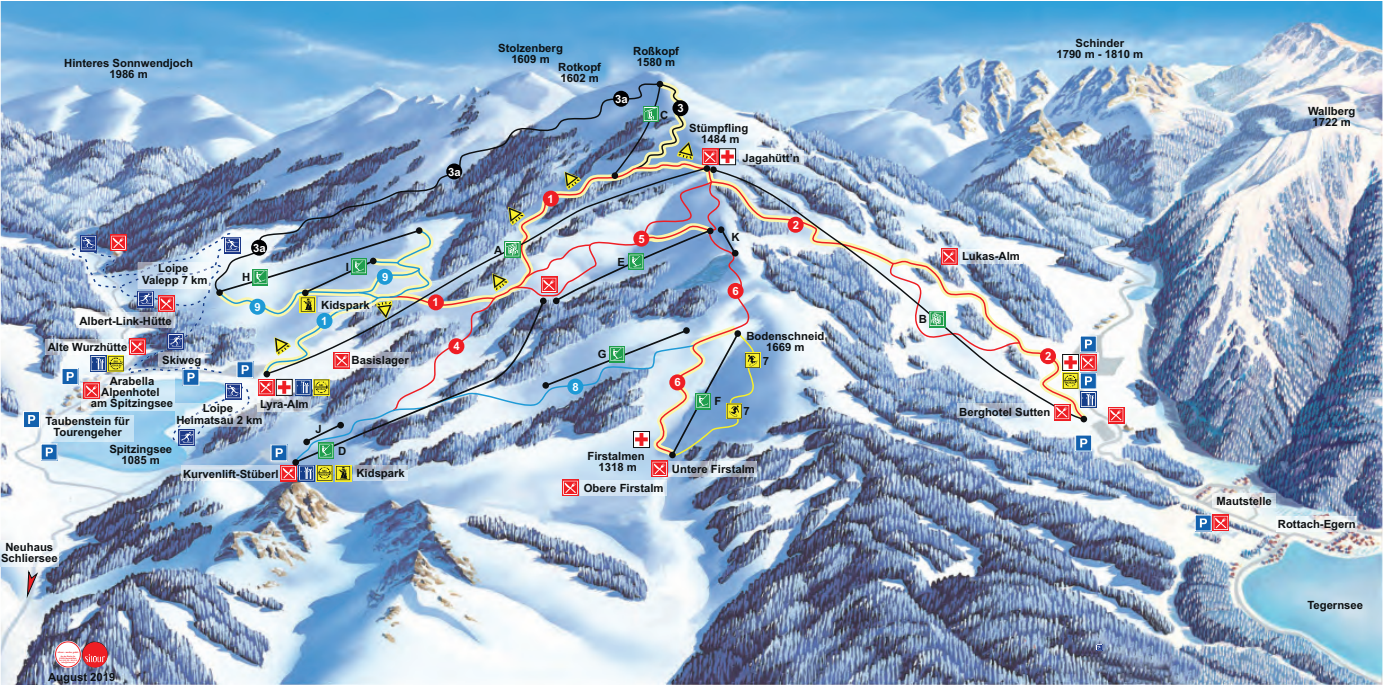
<style>
.page{position:relative;width:1383px;height:688px;background:#fff}
.page>*{position:absolute;margin:0;border:0;box-sizing:border-box;transform-origin:0 0}
.t1{font:700 11.25px/11.2px "Arial";color:#0d1012;text-align:center}
.t2{font:700 11.25px "Arial";color:#fff}
.t3{font:700 2.25px "Arial";color:#ee1e24}
.t4{font:700 1.8px/2.1px "Arial";color:#ee1e24;text-align:center}
</style>
<div class="page">
<img style="left:1px;top:2px;width:1381px;height:683px">
<img style="left:1px;top:540px;width:57px;height:26px">
<img style="left:759px;top:160px;width:334px;height:268px">
<div style="left:1080px;top:336px;width:16px;height:16px;background:#1361ae"></div>
<svg style="left:1086px;top:339px;width:5px;height:9px"></svg>
<div style="left:41px;top:444px;width:16px;height:16px;background:#1361ae"></div>
<svg style="left:46px;top:447px;width:7px;height:9px"></svg>
<svg style="left:1086px;top:354px;width:10px;height:16px"></svg>
<svg style="left:64px;top:370px;width:3px;height:13px"></svg>
<div style="left:62px;top:368px;width:16px;height:17px;border:1px solid #fff"></div>
<svg style="left:27px;top:570px;width:11px;height:26px"></svg>
<img style="left:1275px;top:517px;width:81px;height:14px">
<img style="left:759px;top:150px;width:44px;height:15px">
<svg style="left:1095px;top:391px;width:1px;height:16px"></svg>
<img style="left:45px;top:339px;width:22px;height:15px">
<div style="left:562px;top:480px;width:16px;height:16px;background:#ee1e24"></div>
<div style="left:1195px;top:515px;width:16px;height:16px;background:#1361ae"></div>
<div style="left:1194px;top:515px;width:17px;height:16px;border:1px solid #fff"></div>
<svg style="left:1199px;top:518px;width:7px;height:9px"></svg>
<img style="left:1212px;top:493px;width:62px;height:15px">
<div style="left:24px;top:411px;width:16px;height:16px;background:#1361ae"></div>
<div style="left:23px;top:411px;width:17px;height:17px;border:1px solid #fff"></div>
<svg style="left:28px;top:415px;width:7px;height:9px"></svg>
<img style="left:42px;top:415px;width:25px;height:27px">
<svg style="left:1075px;top:435px;width:16px;height:16px"></svg>
<svg style="left:1080px;top:439px;width:7px;height:8px"></svg>
<svg style="left:1107px;top:407px;width:16px;height:16px"></svg>
<svg style="left:1108px;top:408px;width:15px;height:14px"></svg>
<svg style="left:55px;top:641px;width:26px;height:26px"></svg>
<div style="left:55px;top:641px;width:26px;height:27px;border:1px solid #fafdfe;border-radius:50%"></div>
<div style="left:56px;top:642px;width:24px;height:25px;background:#fff;border-radius:50%"></div>
<div style="left:55px;top:641px;width:26px;height:26px;border:1px solid #ee1e24;border-radius:50%"></div>
<svg style="left:82px;top:642px;width:26px;height:25px"></svg>
<svg style="left:1095px;top:644px;width:7px;height:7px"></svg>
<svg style="left:1096px;top:644px;width:6px;height:6px"></svg>
<img style="left:759px;top:168px;width:327px;height:257px">
<svg style="left:1053px;top:404px;width:1px;height:16px"></svg>
<svg style="left:1054px;top:355px;width:41px;height:67px"></svg>
<img style="left:888px;top:249px;width:133px;height:118px">
<svg style="left:1212px;top:515px;width:16px;height:16px"></svg>
<svg style="left:1213px;top:516px;width:14px;height:14px"></svg>
<img style="left:67px;top:77px;width:692px;height:418px">
<div style="left:731px;top:250px;width:7px;height:7px;background:#0d1012;border-radius:50%"></div>
<div style="left:717px;top:226px;width:7px;height:7px;background:#0d1012;border-radius:50%"></div>
<p class="t1" style="left:498px;top:43px;width:66px">Stolzenberg</p>
<p class="t1" style="left:64px;top:57px;width:130px">Hinteres Sonnwendjoch</p>
<p class="t1" style="left:511px;top:54px;width:40px">1609 m</p>
<p class="t1" style="left:109px;top:69px;width:40px">1986 m</p>
<p class="t1" style="left:558px;top:62px;width:44px;text-align:left">Rotkopf<br>1602 m</p>
<p class="t2" style="left:448px;top:164px;width:14px">3a</p>
<p class="t2" style="left:253px;top:240px;width:14px">3a</p>
<p class="t1" style="left:142px;top:263px;width:67px">Loipe<br>Valepp 7 km</p>
<p class="t1" style="left:242px;top:272px;width:10px">H</p>
<p class="t1" style="left:346px;top:261px;width:5px">I</p>
<p class="t2" style="left:382px;top:269px;width:8px">9</p>
<p class="t2" style="left:254px;top:299px;width:8px">9</p>
<p class="t1" style="left:321px;top:299px;width:50px">Kidspark</p>
<p class="t1" style="left:79px;top:316px;width:94px">Albert-Link-Hütte</p>
<p class="t2" style="left:321px;top:313px;width:8px">1</p>
<p class="t1" style="left:48px;top:342px;width:81px">Alte Wurzhütte</p>
<p class="t1" style="left:162px;top:354px;width:40px">Skiweg</p>
<p class="t1" style="left:351px;top:355px;width:59px">Basislager</p>
<p class="t1" style="left:91px;top:375px;width:84px">Arabella<br>Alpenhotel<br>am Spitzingsee</p>
<p class="t1" style="left:260px;top:399px;width:50px">Lyra-Alm</p>
<p class="t1" style="left:176px;top:403px;width:88px">Loipe<br>Heimatsau 2 km</p>
<p class="t1" style="left:46px;top:416px;width:86px">Taubenstein für<br>Tourengeher</p>
<p class="t1" style="left:315px;top:424px;width:8px">J</p>
<p class="t2" style="left:432px;top:295px;width:8px">1</p>
<p class="t2" style="left:453px;top:339px;width:8px">4</p>
<p class="t1" style="left:494px;top:244px;width:10px">A</p>
<p class="t2" style="left:547px;top:191px;width:8px">1</p>
<p class="t2" style="left:572px;top:379px;width:8px">8</p>
<p class="t1" style="left:597px;top:349px;width:10px">G</p>
<p class="t1" style="left:1075px;top:37px;width:50px">Schinder</p>
<p class="t1" style="left:633px;top:45px;width:47px">Roßkopf</p>
<p class="t1" style="left:1056px;top:49px;width:88px">1790 m - 1810 m</p>
<p class="t1" style="left:637px;top:57px;width:40px">1580 m</p>
<p class="t2" style="left:615px;top:91px;width:14px">3a</p>
<p class="t1" style="left:660px;top:110px;width:10px">C</p>
<p class="t2" style="left:677px;top:101px;width:8px">3</p>
<p class="t1" style="left:689px;top:122px;width:61px">Stümpfling<br>1484 m</p>
<p class="t1" style="left:742px;top:152px;width:59px">Jagahütt’n</p>
<p class="t1" style="left:617px;top:256px;width:9px">E</p>
<p class="t2" style="left:638px;top:231px;width:8px">5</p>
<p class="t2" style="left:674px;top:375px;width:8px">6</p>
<p class="t1" style="left:731px;top:232px;width:10px">K</p>
<p class="t2" style="left:792px;top:217px;width:8px">2</p>
<p class="t2" style="left:732px;top:284px;width:8px">6</p>
<p class="t1" style="left:714px;top:396px;width:8px">F</p>
<p class="t1" style="left:746px;top:330px;width:79px">Bodenschneid<br>1669 m</p>
<p class="t1" style="left:762px;top:355px;width:8px">7</p>
<p class="t1" style="left:743px;top:406px;width:8px">7</p>
<p class="t1" style="left:918px;top:314px;width:10px">B</p>
<p class="t1" style="left:961px;top:251px;width:59px">Lukas-Alm</p>
<p class="t2" style="left:1044px;top:349px;width:8px">2</p>
<p class="t1" style="left:959px;top:406px;width:93px">Berghotel Sutten</p>
<p class="t1" style="left:1px;top:542px;width:58px">Neuhaus<br>Schliersee</p>
<p class="t1" style="left:109px;top:443px;width:64px">Spitzingsee<br>1085 m</p>
<p class="t1" style="left:183px;top:469px;width:97px">Kurvenlift-Stüberl</p>
<p class="t3" style="left:58px;top:651px;width:22px">sitour - werbe gmbh</p>
<p class="t4" style="left:59px;top:656px;width:19px">An der Breite 6a<br>82229 Seefeld/Obb.<br>Tel. 0 81 52 - 98 41-0 info@sitour.de</p>
<p class="t1" style="left:48px;top:672px;width:69px">August 2019</p>
<p class="t1" style="left:338px;top:446px;width:10px">D</p>
<p class="t1" style="left:356px;top:468px;width:50px">Kidspark</p>
<p class="t1" style="left:587px;top:451px;width:59px">Firstalmen<br>1318 m</p>
<p class="t1" style="left:583px;top:483px;width:81px">Obere Firstalm</p>
<p class="t1" style="left:672px;top:464px;width:84px">Untere Firstalm</p>
<p class="t1" style="left:1307px;top:105px;width:49px">Wallberg<br>1722 m</p>
<p class="t1" style="left:1216px;top:495px;width:57px">Mautstelle</p>
<p class="t1" style="left:1277px;top:519px;width:79px">Rottach-Egern</p>
<p class="t1" style="left:1307px;top:599px;width:57px">Tegernsee</p>
</div>
